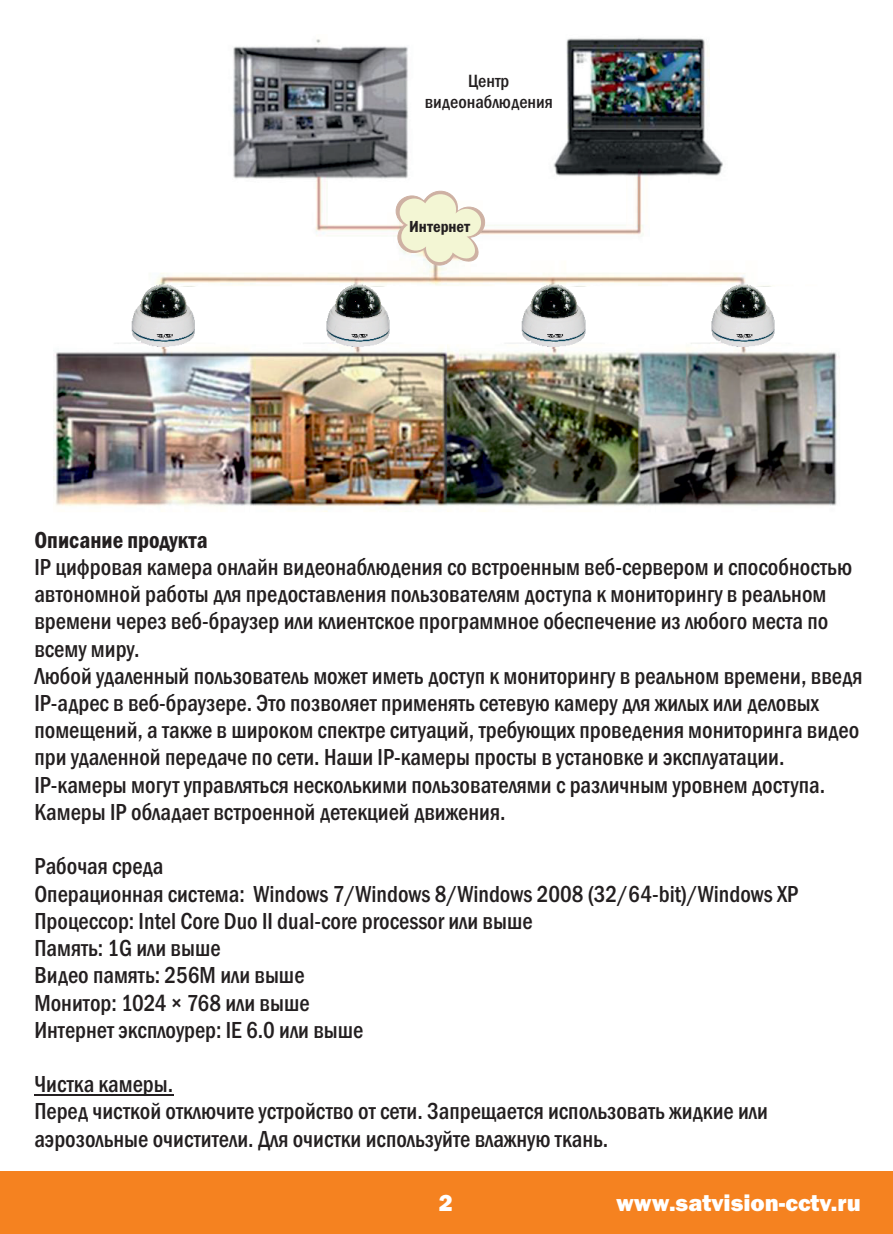
<style>
.page{position:relative;width:893px;height:1234px;background:#fff}
.page>*{position:absolute;margin:0;border:0;box-sizing:border-box;transform-origin:0 0}
.t1{font:500 condensed 24px/27.3px "Franklin Gothic";color:#231f20;scale:.96 1}
.t2{font:800 24px "Franklin Gothic";color:#fff}
.t3{font:600 condensed 24px "Franklin Gothic";color:#231f20;scale:.96 1}
.t4{font:500 condensed 18.3px/20.7px "Franklin Gothic";color:#231f20;text-align:center}
.t5{font:600 condensed 16.5px "Franklin Gothic";color:#231f20}
</style>
<div class="page">
<div style="left:0;top:1170px;width:893px;height:63px;background:#f58220"></div>
<hr style="left:34px;top:1094px;width:140px;height:1px;background:#231f20">
<img style="left:53px;top:38px;width:787px;height:474px">
<svg style="left:395px;top:182px;width:90px;height:84px"></svg>
<img style="left:132px;top:284px;width:65px;height:64px">
<img style="left:325px;top:284px;width:65px;height:64px">
<img style="left:521px;top:284px;width:66px;height:64px">
<img style="left:710px;top:284px;width:66px;height:64px">
<p class="t4" style="left:425px;top:72px;width:129px">Центр видеонаблюдения</p>
<p class="t5" style="left:409px;top:221px;width:63px">Интернет</p>
<p class="t3" style="left:34px;top:530px;width:182px">Описание продукта</p>
<p class="t1" style="left:34px;top:555px;width:864px">IP цифровая камера онлайн видеонаблюдения со встроенным веб-сервером и способностью автономной работы для предоставления пользователям доступа к мониторингу в реальном времени через веб-браузер или клиентское программное обеспечение из любого места по всему миру.<br>Любой удаленный пользователь может иметь доступ к мониторингу в реальном времени, введя IP-адрес в веб-браузере. Это позволяет применять сетевую камеру для жилых или деловых помещений, а также в широком спектре ситуаций, требующих проведения мониторинга видео при удаленной передаче по сети. Наши IP-камеры просты в установке и эксплуатации.<br>IP-камеры могут управляться несколькими пользователями с различным уровнем доступа.<br>Камеры IP обладает встроенной детекцией движения.</p>
<p class="t1" style="left:34px;top:854px;width:797px">Рабочая среда<br>Операционная система: Windows 7/Windows 8/Windows 2008 (32/64-bit)/Windows XP Процессор: Intel Core Duo II dual-core processor или выше<br>Память: 1G или выше<br>Видео память: 256M или выше<br>Монитор: 1024 × 768 или выше<br>Интернет эксплоурер: IE 6.0 или выше</p>
<p class="t1" style="left:34px;top:1072px;width:766px">Чистка камеры.<br>Перед чисткой отключите устройство от сети. Запрещается использовать жидкие или аэрозольные очистители. Для очистки используйте влажную ткань.</p>
<p class="t2" style="left:439px;top:1193px;width:16px">2</p>
<p class="t2" style="left:616px;top:1193px;width:246px">www.satvision-cctv.ru</p>
</div>
